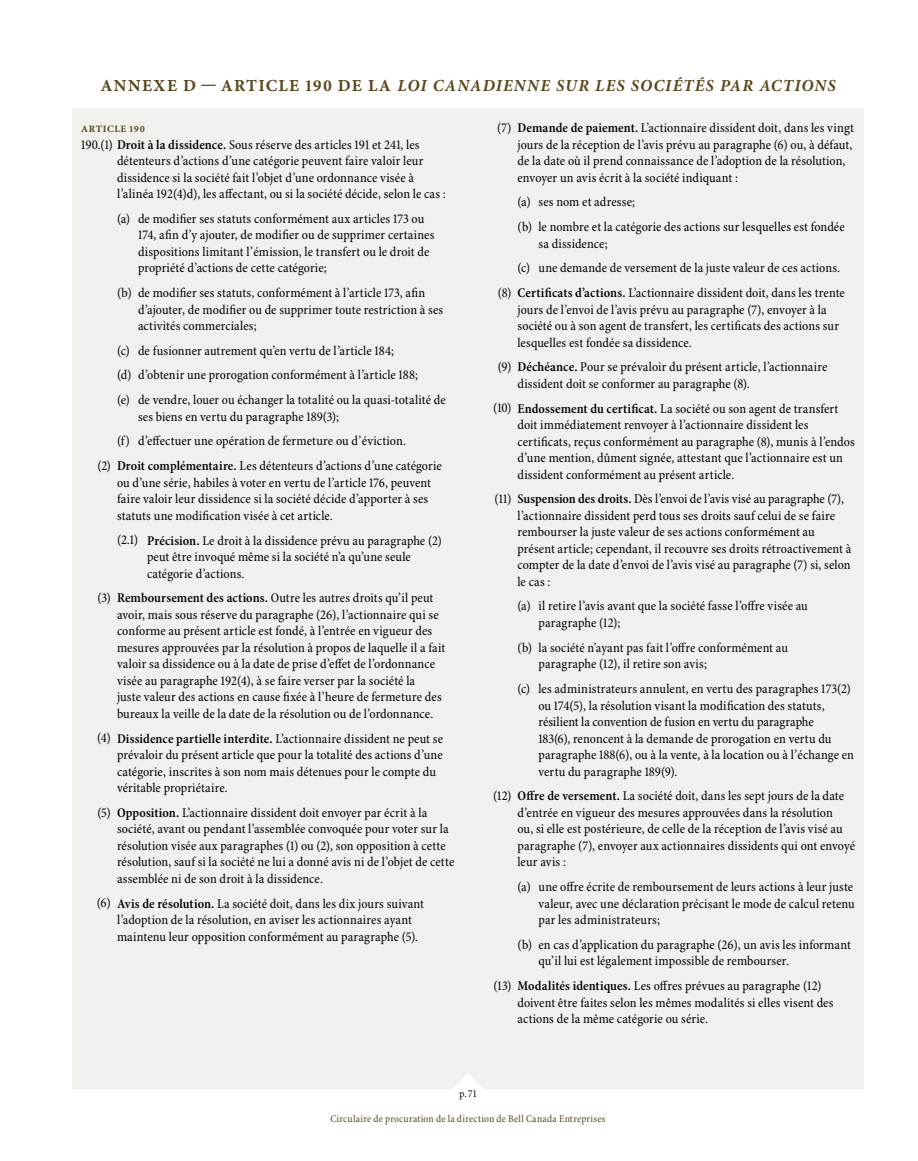
<style>
.page{position:relative;width:918px;height:1161px;background:#fff}
.page>*{position:absolute;margin:0;border:0;box-sizing:border-box;transform-origin:0 0}
.t1{font:italic 700 16.8px "Minion Pro";color:#5a471c}
.t2{font:16.8px "Minion Pro Bold Capt";color:#5a471c}
.t3{font:condensed 13.5px/16.5px "Minion Pro";letter-spacing:.005em;color:#000}
.t4{font:condensed 10.5px "Minion Pro";letter-spacing:.025em;color:#5a471c}
.t5{font:condensed 10.5px "Minion Pro";color:#000}
.t6{font:9.75px "Minion Pro Bold Capt";letter-spacing:.065em;color:#5a471c}
.s1{font-family:"Minion Pro Bold Capt";font-weight:400;font-style:normal}
.s2{font-weight:600}
</style>
<div class="page">
<div style="left:72px;top:108px;width:792px;height:981px;background:#f2f0ed"></div>
<svg style="left:453px;top:1074px;width:30px;height:15px"></svg>
<p class="t2" style="left:100px;top:75px;width:28px">ANNEXE</p>
<p class="t2" style="left:183px;top:75px;width:63px">D—ARTICLE</p>
<p class="t1" style="left:306px;top:73px;width:140px"><span class="s1">190DE LA</span> LOI CANADIENNE</p>
<p class="t1" style="left:556px;top:73px;width:12px">SUR</p>
<p class="t1" style="left:595px;top:73px;width:11px">LES</p>
<p class="t1" style="left:631px;top:73px;width:12px">SOCIÉTÉS</p>
<p class="t1" style="left:720px;top:73px;width:12px">PAR</p>
<p class="t1" style="left:759px;top:73px;width:12px">ACTIONS</p>
<p class="t3" style="left:518px;top:120px;width:338px;text-indent:-20px">(7) <span class="s2">Demande de paiement.</span> L’actionnaire dissident doit, dans les vingt jours de la réception de l’avis prévu au paragraphe (6) ou, à défaut, de la date où il prend connaissance de l’adoption de la résolution, envoyer un avis écrit à la société indiquant :</p>
<p class="t3" style="left:518px;top:190px;width:329px;line-height:24.8px">(a) ses nom et adresse;<br>(b) le nombre et la catégorie des actions sur lesquelles est fondée</p>
<p class="t3" style="left:538px;top:235px;width:71px">sa dissidence;</p>
<p class="t3" style="left:518px;top:260px;width:324px">(c) une demande de versement de la juste valeur de ces actions.</p>
<p class="t3" style="left:498px;top:285px;width:348px">(8) <span class="s2">Certificats d’actions.</span> L’actionnaire dissident doit, dans les trente</p>
<p class="t3" style="left:518px;top:301px;width:323px">jours de l’envoi de l’avis prévu au paragraphe (7), envoyer à la société ou à son agent de transfert, les certificats des actions sur lesquelles est fondée sa dissidence.</p>
<p class="t3" style="left:518px;top:359px;width:312px;text-indent:-20px">(9) <span class="s2">Déchéance.</span> Pour se prévaloir du présent article, l’actionnaire dissident doit se conformer au paragraphe (8).</p>
<p class="t3" style="left:518px;top:400px;width:339px;text-indent:-24px">(10) <span class="s2">Endossement du certificat.</span> La société ou son agent de transfert doit immédiatement renvoyer à l’actionnaire dissident les certificats, reçus conformément au paragraphe (8), munis à l’endos d’une mention, dûment signée, attestant que l’actionnaire est un dissident conformément au présent article.</p>
<p class="t3" style="left:518px;top:491px;width:335px;text-indent:-23px">(11) <span class="s2">Suspension des droits.</span> Dès l’envoi de l’avis visé au paragraphe (7), l’actionnaire dissident perd tous ses droits sauf celui de se faire rembourser la juste valeur de ses actions conformément au présent article; cependant, il recouvre ses droits rétroactivement à compter de la date d’envoi de l’avis visé au paragraphe (7) si, selon le cas :</p>
<p class="t3" style="left:538px;top:598px;width:271px;text-indent:-21px">(a) il retire l’avis avant que la société fasse l’offre visée au paragraphe (12);</p>
<p class="t3" style="left:538px;top:640px;width:251px;text-indent:-21px">(b) la société n’ayant pas fait l’offre conformément au paragraphe (12), il retire son avis;</p>
<p class="t3" style="left:538px;top:681px;width:317px;text-indent:-21px">(c) les administrateurs annulent, en vertu des paragraphes 173(2) ou 174(5), la résolution visant la modification des statuts, résilient la convention de fusion en vertu du paragraphe<br>183(6), renoncent à la demande de prorogation en vertu du paragraphe 188(6), ou à la vente, à la location ou à l’échange en vertu du paragraphe 189(9).</p>
<p class="t3" style="left:518px;top:788px;width:339px;text-indent:-24px">(12) <span class="s2">Offre de versement.</span> La société doit, dans les sept jours de la date d’entrée en vigueur des mesures approuvées dans la résolution<br>ou, si elle est postérieure, de celle de la réception de l’avis visé au paragraphe (7), envoyer aux actionnaires dissidents qui ont envoyé leur avis :</p>
<p class="t3" style="left:538px;top:879px;width:318px;text-align:justify;text-indent:-21px">(a) une offre écrite de remboursement de leurs actions à leur juste valeur, avec une déclaration précisant le mode de calcul retenu par les administrateurs;</p>
<p class="t3" style="left:538px;top:937px;width:314px;text-indent:-21px">(b) en cas d’application du paragraphe (26), un avis les informant qu’il lui est légalement impossible de rembourser.</p>
<p class="t3" style="left:518px;top:978px;width:318px;text-indent:-24px">(13) <span class="s2">Modalités identiques.</span> Les offres prévues au paragraphe (12) doivent être faites selon les mêmes modalités si elles visent des actions de la même catégorie ou série.</p>
<p class="t6" style="left:81px;top:123px;width:65px">ARTICLE 190</p>
<p class="t3" style="left:117px;top:136px;width:330px;text-indent:-36px">190.(1) <span class="s2">Droit à la dissidence.</span> Sous réserve des articles 191 et 241, les détenteurs d’actions d’une catégorie peuvent faire valoir leur dissidence si la société fait l’objet d’une ordonnance visée à l’alinéa 192(4)d), les affectant, ou si la société décide, selon le cas :</p>
<p class="t3" style="left:138px;top:211px;width:298px;text-indent:-21px">(a) de modifier ses statuts conformément aux articles 173 ou 174, afin d’y ajouter, de modifier ou de supprimer certaines dispositions limitant l’émission, le transfert ou le droit de propriété d’actions de cette catégorie;</p>
<p class="t3" style="left:138px;top:285px;width:307px;text-indent:-21px">(b) de modifier ses statuts, conformément à l’article 173, afin d’ajouter, de modifier ou de supprimer toute restriction à ses activités commerciales;</p>
<p class="t3" style="left:117px;top:339px;width:330px;line-height:24.8px">(c) de fusionner autrement qu’en vertu de l’article 184;<br>(d) d’obtenir une prorogation conformément à l’article 188;<br>(e) de vendre, louer ou échanger la totalité ou la quasi-totalité de</p>
<p class="t3" style="left:138px;top:409px;width:203px">ses biens en vertu du paragraphe 189(3);</p>
<p class="t3" style="left:117px;top:433px;width:290px">(f) d’effectuer une opération de fermeture ou d’éviction.</p>
<p class="t3" style="left:97px;top:458px;width:346px">(2) <span class="s2">Droit complémentaire.</span> Les détenteurs d’actions d’une catégorie</p>
<p class="t3" style="left:117px;top:475px;width:316px">ou d’une série, habiles à voter en vertu de l’article 176, peuvent faire valoir leur dissidence si la société décide d’apporter à ses statuts une modification visée à cet article.</p>
<p class="t3" style="left:147px;top:532px;width:296px;text-indent:-30px">(2.1) <span class="s2">Précision.</span> Le droit à la dissidence prévu au paragraphe (2) peut être invoqué même si la société n’a qu’une seule catégorie d’actions.</p>
<p class="t3" style="left:117px;top:590px;width:330px;text-indent:-19px">(3) <span class="s2">Remboursement des actions.</span> Outre les autres droits qu’il peut avoir, mais sous réserve du paragraphe (26), l’actionnaire qui se conforme au présent article est fondé, à l’entrée en vigueur des mesures approuvées par la résolution à propos de laquelle il a fait valoir sa dissidence ou à la date de prise d’effet de l’ordonnance visée au paragraphe 192(4), à se faire verser par la société la<br>juste valeur des actions en cause fixée à l’heure de fermeture des bureaux la veille de la date de la résolution ou de l’ordonnance.</p>
<p class="t3" style="left:117px;top:730px;width:328px;text-indent:-20px">(4) <span class="s2">Dissidence partielle interdite.</span> L’actionnaire dissident ne peut se prévaloir du présent article que pour la totalité des actions d’une catégorie, inscrites à son nom mais détenues pour le compte du véritable propriétaire.</p>
<p class="t3" style="left:117px;top:805px;width:339px;text-indent:-20px">(5) <span class="s2">Opposition.</span> L’actionnaire dissident doit envoyer par écrit à la société, avant ou pendant l’assemblée convoquée pour voter sur la résolution visée aux paragraphes (1) ou (2), son opposition à cette résolution, sauf si la société ne lui a donné avis ni de l’objet de cette assemblée ni de son droit à la dissidence.</p>
<p class="t3" style="left:117px;top:895px;width:309px;text-indent:-20px">(6) <span class="s2">Avis de résolution.</span> La société doit, dans les dix jours suivant l’adoption de la résolution, en aviser les actionnaires ayant maintenu leur opposition conformément au paragraphe (5).</p>
<p class="t5" style="left:460px;top:1088px;width:18px">p.71</p>
<p class="t4" style="left:330px;top:1112px;width:277px">Circulaire de procuration de la direction de Bell Canada Entreprises</p>
</div>
